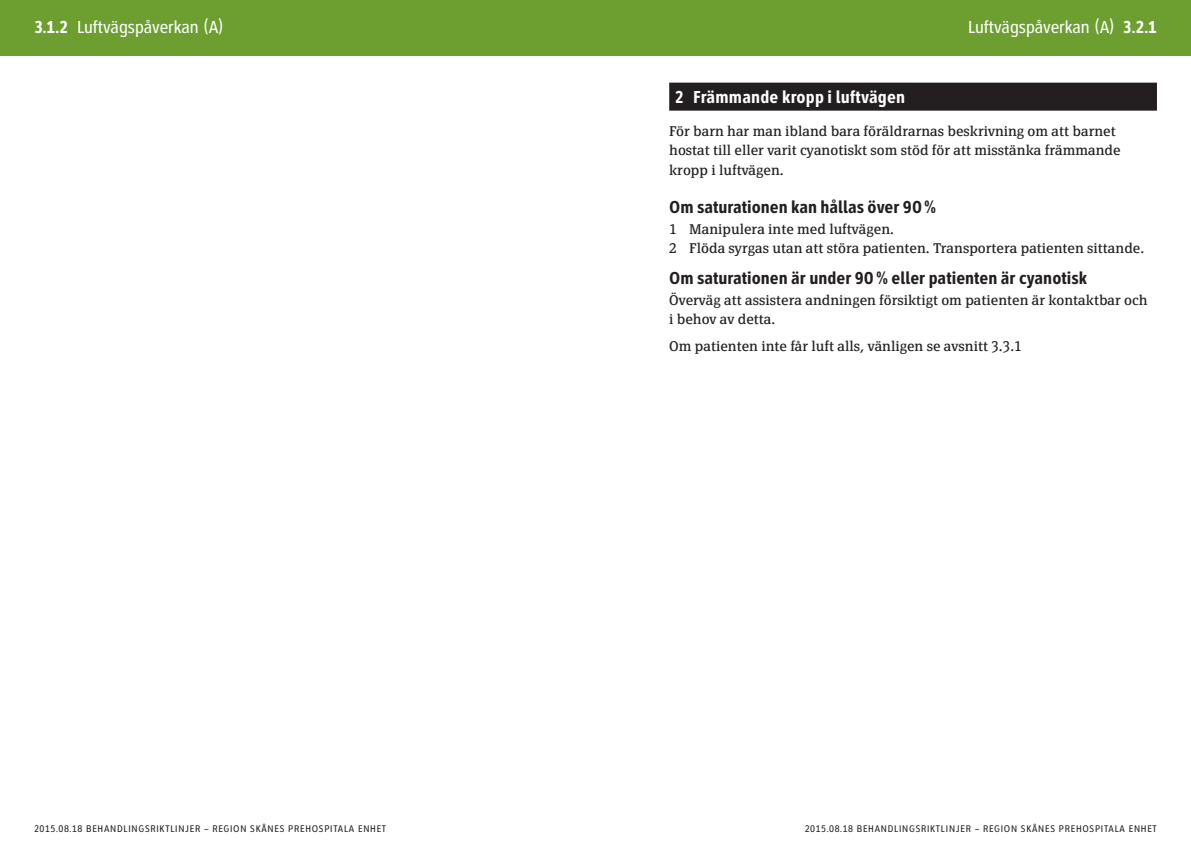
<style>
.page{position:relative;width:1191px;height:851px;background:#fff}
.page>*{position:absolute;margin:0;border:0;box-sizing:border-box;transform-origin:0 0}
.Mellanrubrik_2{font:700 18px "Clearview Text Comp";color:#231f20}
.Sidhuvud{font:18px "Clearview Text Cond";color:#fff}
.t1{font:700 18px "Clearview Text Comp";letter-spacing:.01em;color:#fff}
.Brödtext{font:13.8px/19px "Page Serif TF";color:#231f20}
.Brödtext_hängande{font:13.8px "Page Serif TF";color:#231f20}
.t2{font:10px "Clearview Text Cond";letter-spacing:.075em;color:#231f20}
.s1{font-family:"Clearview Text Comp";font-weight:700}
</style>
<div class="page">
<div style="left:0;top:0;width:595px;height:56px;background:#6c9f30"></div>
<div style="left:595px;top:0;width:596px;height:56px;background:#6c9f30"></div>
<div style="left:669px;top:83px;width:488px;height:28px;background:#231f20"></div>
<p class="Sidhuvud" style="left:34px;top:17px;width:190px"><span class="s1">3.1.2</span> Luftvägspåverkan (A)</p>
<p class="Sidhuvud" style="left:968px;top:17px;width:190px">Luftvägspåverkan (A) <span class="s1">3.2.1</span></p>
<p class="t1" style="left:675px;top:86px;width:232px">2 Främmande kropp i luftvägen</p>
<p class="Brödtext" style="left:669px;top:122px;width:453px">För barn har man ibland bara föräldrarnas beskrivning om att barnet hostat till eller varit cyanotiskt som stöd för att misstänka främmande kropp i luftvägen.</p>
<p class="Mellanrubrik_2" style="left:669px;top:197px;width:269px">Om saturationen kan hållas över 90%</p>
<p class="Brödtext_hängande" style="left:669px;top:221px;width:226px">1 Manipulera inte med luftvägen.</p>
<p class="Brödtext_hängande" style="left:669px;top:240px;width:476px">2 Flöda syrgas utan att störa patienten. Transportera patienten sittande.</p>
<p class="Mellanrubrik_2" style="left:669px;top:267px;width:419px">Om saturationen är under 90% eller patienten är cyanotisk</p>
<p class="Brödtext" style="left:669px;top:290px;width:480px">Överväg att assistera andningen försiktigt om patienten är kontaktbar och i behov av detta.</p>
<p class="Brödtext" style="left:669px;top:337px;width:354px">Om patienten inte får luft alls, vänligen se avsnitt 3.3.1</p>
<p class="t2" style="left:34px;top:823px;width:354px">2015.08.18 BEHANDLINGSRIKTLINJER – REGION SKÅNES PREHOSPITALA ENHET</p>
<p class="t2" style="left:804px;top:823px;width:354px">2015.08.18 BEHANDLINGSRIKTLINJER – REGION SKÅNES PREHOSPITALA ENHET</p>
</div>
